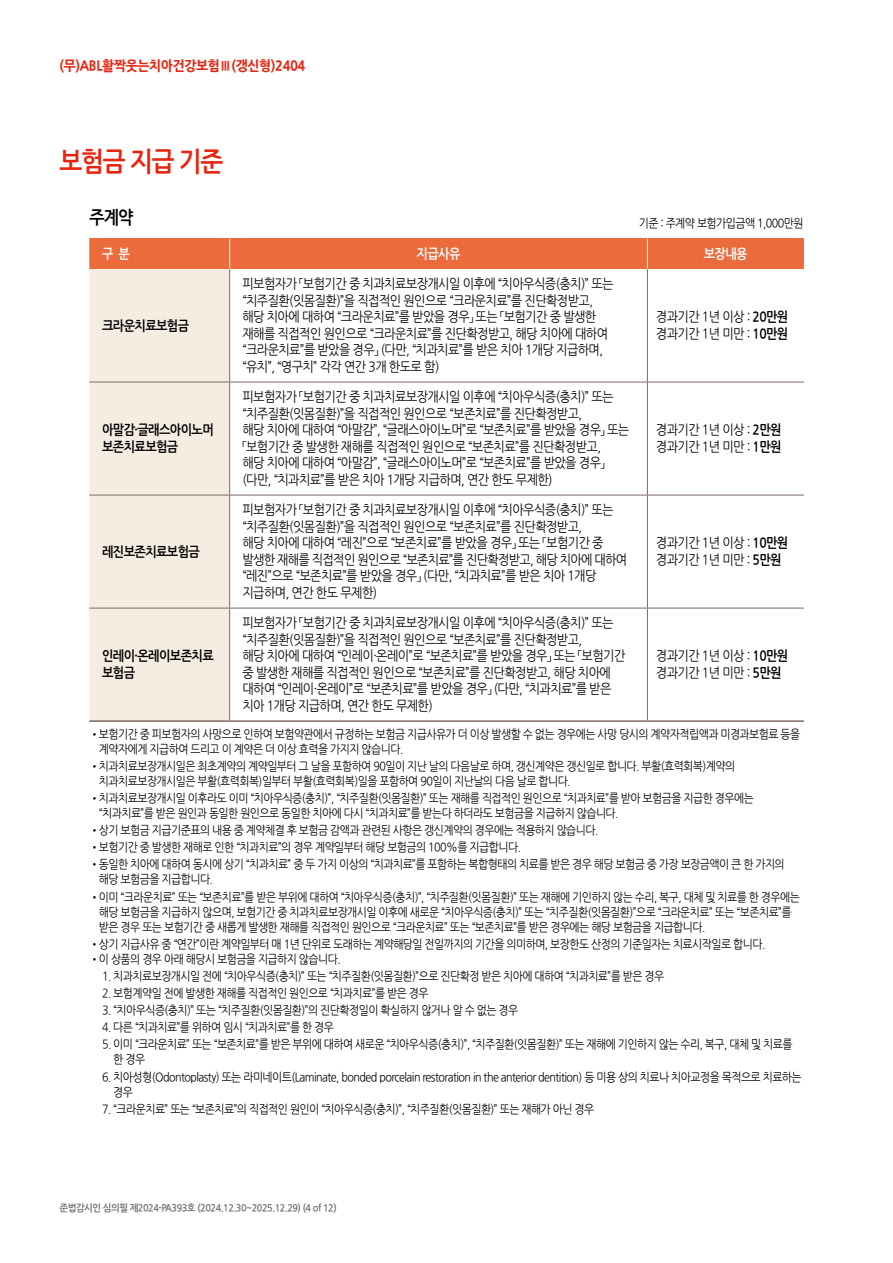
<style>
.page{position:relative;width:893px;height:1263px;background:#fff}
.page>*{position:absolute;margin:0;border:0;box-sizing:border-box;transform-origin:0 0}
.t1{font:27px "Nanum Gothic OTF Bold";letter-spacing:-.05em;color:#e72410;scale:.9 1}
.t2{font:18px "Nanum Gothic OTF Bold";color:#000;scale:.9 1}
.t3{font:13.5px/16.5px "Nanum Gothic OTF";letter-spacing:-.05em;color:#000;scale:.9 1}
.t4{font:13.5px/16.5px "Nanum Gothic OTF Bold";letter-spacing:-.05em;color:#000;scale:.9 1}
.t5{font:700 13.5px "Nanum Gothic OTF Extra";letter-spacing:-.025em;color:#e72410;scale:.95 1}
.t6{font:13.5px "Nanum Gothic OTF Bold";letter-spacing:-.05em;color:#fff;scale:.9 1}
.t7{font:12px/15px "Nanum Gothic OTF";letter-spacing:-.05em;color:#000;scale:.9 1}
.t8{font:9.75px "Nanum Gothic OTF Bold";letter-spacing:-.05em;color:#727171;scale:.95 1}
.s1{font-family:"Nanum Gothic OTF Bold"}
</style>
<div class="page">
<div style="left:89px;top:239px;width:715px;height:30px;background:#ec6b3d"></div>
<div style="left:89px;top:269px;width:140px;height:451px;background:#f5ece2"></div>
<hr style="left:89px;top:238px;width:141px;height:1px;background:#ec6b3d">
<hr style="left:230px;top:238px;width:417px;height:1px;background:#ec6b3d">
<hr style="left:647px;top:238px;width:157px;height:1px;background:#ec6b3d">
<hr style="left:229px;top:382px;width:1px;height:113px;background:#7f6764">
<hr style="left:647px;top:382px;width:1px;height:113px;background:#7f6764">
<hr style="left:89px;top:495px;width:141px;height:1px;background:#7f6764">
<hr style="left:230px;top:495px;width:417px;height:1px;background:#7f6764">
<hr style="left:229px;top:495px;width:1px;height:113px;background:#7f6764">
<hr style="left:647px;top:495px;width:157px;height:1px;background:#7f6764">
<hr style="left:647px;top:495px;width:1px;height:113px;background:#7f6764">
<hr style="left:89px;top:608px;width:141px;height:1px;background:#7f6764">
<hr style="left:230px;top:608px;width:417px;height:1px;background:#7f6764">
<hr style="left:229px;top:608px;width:1px;height:112px;background:#7f6764">
<hr style="left:647px;top:608px;width:157px;height:1px;background:#7f6764">
<hr style="left:647px;top:608px;width:1px;height:112px;background:#7f6764">
<hr style="left:229px;top:269px;width:1px;height:113px;background:#7f6764">
<hr style="left:647px;top:269px;width:1px;height:113px;background:#7f6764">
<hr style="left:89px;top:382px;width:141px;height:1px;background:#7f6764">
<hr style="left:230px;top:382px;width:417px;height:1px;background:#7f6764">
<hr style="left:647px;top:382px;width:157px;height:1px;background:#7f6764">
<hr style="left:229px;top:239px;width:1px;height:30px;background:#fff">
<hr style="left:647px;top:239px;width:1px;height:30px;background:#fff">
<hr style="left:89px;top:720px;width:141px;height:2px;background:#7f6764">
<hr style="left:230px;top:720px;width:417px;height:2px;background:#7f6764">
<hr style="left:647px;top:720px;width:157px;height:2px;background:#7f6764">
<p class="t5" style="left:60px;top:59px;width:260px">(무)ABL활짝웃는치아건강보험Ⅲ(갱신형)2404</p>
<h1 class="t1" style="left:60px;top:149px;width:183px">보험금 지급 기준</h1>
<h2 class="t2" style="left:89px;top:208px;width:50px">주계약</h2>
<p class="t7" style="left:639px;top:216px;width:185px">기준 : 주계약 보험가입금액 1,000만원</p>
<p class="t6" style="left:102px;top:247px;width:32px">구 분</p>
<p class="t6" style="left:417px;top:247px;width:50px">지급사유</p>
<p class="t6" style="left:704px;top:247px;width:50px">보장내용</p>
<p class="t4" style="left:102px;top:317px;width:98px">크라운치료보험금</p>
<p class="t4" style="left:102px;top:422px;width:126px">아말감·글래스아이노머 보존치료보험금</p>
<p class="t4" style="left:102px;top:543px;width:110px">레진보존치료보험금</p>
<p class="t4" style="left:102px;top:648px;width:126px">인레이·온레이보존치료 보험금</p>
<p class="t3" style="left:242px;top:276px;width:414px">피보험자가 「보험기간 중 치과치료보장개시일 이후에 “치아우식증(충치)” 또는 “치주질환(잇몸질환)”을 직접적인 원인으로 “크라운치료”를 진단확정받고, 해당 치아에 대하여 “크라운치료”를 받았을 경우」 또는 「보험기간 중 발생한 재해를 직접적인 원인으로 “크라운치료”를 진단확정받고, 해당 치아에 대하여 “크라운치료”를 받았을 경우」 (다만, “치과치료”를 받은 치아 1개당 지급하며, “유치”, “영구치” 각각 연간 3개 한도로 함)</p>
<p class="t3" style="left:242px;top:389px;width:431px">피보험자가 「보험기간 중 치과치료보장개시일 이후에 “치아우식증(충치)” 또는 “치주질환(잇몸질환)”을 직접적인 원인으로 “보존치료”를 진단확정받고,<br>해당 치아에 대하여 “아말감”, “글래스아이노머”로 “보존치료”를 받았을 경우」 또는「보험기간 중 발생한 재해를 직접적인 원인으로 “보존치료”를 진단확정받고,<br>해당 치아에 대하여 “아말감”, “글래스아이노머”로 “보존치료”를 받았을 경우」(다만, “치과치료”를 받은 치아 1개당 지급하며, 연간 한도 무제한)</p>
<p class="t3" style="left:242px;top:502px;width:429px">피보험자가 「보험기간 중 치과치료보장개시일 이후에 “치아우식증(충치)” 또는 “치주질환(잇몸질환)”을 직접적인 원인으로 “보존치료”를 진단확정받고,<br>해당 치아에 대하여 “레진”으로 “보존치료”를 받았을 경우」 또는 「보험기간 중 발생한 재해를 직접적인 원인으로 “보존치료”를 진단확정받고, 해당 치아에 대하여 “레진”으로 “보존치료”를 받았을 경우」 (다만, “치과치료”를 받은 치아 1개당 지급하며, 연간 한도 무제한)</p>
<p class="t3" style="left:242px;top:615px;width:427px">피보험자가 「보험기간 중 치과치료보장개시일 이후에 “치아우식증(충치)” 또는 “치주질환(잇몸질환)”을 직접적인 원인으로 “보존치료”를 진단확정받고,<br>해당 치아에 대하여 “인레이·온레이”로 “보존치료”를 받았을 경우」 또는 「보험기간 중 발생한 재해를 직접적인 원인으로 “보존치료”를 진단확정받고, 해당 치아에 대하여 “인레이·온레이”로 “보존치료”를 받았을 경우」 (다만, “치과치료”를 받은 치아 1개당 지급하며, 연간 한도 무제한)</p>
<p class="t3" style="left:656px;top:309px;width:149px">경과기간 1년 이상 : <span class="s1">20만원 </span>경과기간 1년 미만 : <span class="s1">10만원</span></p>
<p class="t3" style="left:656px;top:422px;width:141px">경과기간 1년 이상 : <span class="s1">2만원 </span>경과기간 1년 미만 : <span class="s1">1만원</span></p>
<p class="t3" style="left:656px;top:535px;width:149px">경과기간 1년 이상 : <span class="s1">10만원 </span>경과기간 1년 미만 : <span class="s1">5만원</span></p>
<p class="t3" style="left:656px;top:648px;width:149px">경과기간 1년 이상 : <span class="s1">10만원 </span>경과기간 1년 미만 : <span class="s1">5만원</span></p>
<p class="t7" style="left:99px;top:727px;width:781px;text-indent:-10px">•보험기간 중 피보험자의 사망으로 인하여 보험약관에서 규정하는 보험금 지급사유가 더 이상 발생할 수 없는 경우에는 사망 당시의 계약자적립액과 미경과보험료 등을 계약자에게 지급하여 드리고 이 계약은 더 이상 효력을 가지지 않습니다.</p>
<p class="t7" style="left:99px;top:759px;width:708px;text-indent:-10px">•치과치료보장개시일은 최초계약의 계약일부터 그 날을 포함하여 90일이 지난 날의 다음날로 하며, 갱신계약은 갱신일로 합니다. 부활(효력회복)계약의 치과치료보장개시일은 부활(효력회복)일부터 부활(효력회복)일을 포함하여 90일이 지난날의 다음 날로 합니다.</p>
<p class="t7" style="left:99px;top:791px;width:729px;text-indent:-10px">•치과치료보장개시일 이후라도 이미 “치아우식증(충치)”, “치주질환(잇몸질환)” 또는 재해를 직접적인 원인으로 “치과치료”를 받아 보험금을 지급한 경우에는 “치과치료”를 받은 원인과 동일한 원인으로 동일한 치아에 다시 “치과치료”를 받는다 하더라도 보험금을 지급하지 않습니다.</p>
<p class="t7" style="left:89px;top:823px;width:567px">•상기 보험금 지급기준표의 내용 중 계약체결 후 보험금 감액과 관련된 사항은 갱신계약의 경우에는 적용하지 않습니다.</p>
<p class="t7" style="left:89px;top:840px;width:481px">•보험기간 중 발생한 재해로 인한 “치과치료”의 경우 계약일부터 해당 보험금의 100%를 지급합니다.</p>
<p class="t7" style="left:99px;top:857px;width:764px;text-indent:-10px">•동일한 치아에 대하여 동시에 상기 “치과치료” 중 두 가지 이상의 “치과치료”를 포함하는 복합형태의 치료를 받은 경우 해당 보험금 중 가장 보장금액이 큰 한 가지의 해당 보험금을 지급합니다.</p>
<p class="t7" style="left:99px;top:889px;width:780px;text-indent:-10px">•이미 “크라운치료” 또는 “보존치료”를 받은 부위에 대하여 “치아우식증(충치)”, “치주질환(잇몸질환)” 또는 재해에 기인하지 않는 수리, 복구, 대체 및 치료를 한 경우에는 해당 보험금을 지급하지 않으며, 보험기간 중 치과치료보장개시일 이후에 새로운 “치아우식증(충치)” 또는 “치주질환(잇몸질환)”으로 “크라운치료” 또는 “보존치료”를 받은 경우 또는 보험기간 중 새롭게 발생한 재해를 직접적인 원인으로 “크라운치료” 또는 “보존치료”를 받은 경우에는 해당 보험금을 지급합니다.</p>
<p class="t7" style="left:89px;top:937px;width:752px">•상기 지급사유 중 “연간”이란 계약일부터 매 1년 단위로 도래하는 계약해당일 전일까지의 기간을 의미하며, 보장한도 산정의 기준일자는 치료시작일로 합니다.</p>
<p class="t7" style="left:89px;top:952px;width:281px">•이 상품의 경우 아래 해당시 보험금을 지급하지 않습니다.</p>
<p class="t7" style="left:102px;top:969px;width:626px">1. 치과치료보장개시일 전에 “치아우식증(충치)” 또는 “치주질환(잇몸질환)”으로 진단확정 받은 치아에 대하여 “치과치료”를 받은 경우</p>
<p class="t7" style="left:102px;top:986px;width:364px">2. 보험계약일 전에 발생한 재해를 직접적인 원인으로 “치과치료”를 받은 경우</p>
<p class="t7" style="left:102px;top:1003px;width:464px">3. “치아우식증(충치)” 또는 “치주질환(잇몸질환)”의 진단확정일이 확실하지 않거나 알 수 없는 경우</p>
<p class="t7" style="left:102px;top:1020px;width:259px">4. 다른 “치과치료”를 위하여 임시 “치과치료”를 한 경우</p>
<p class="t7" style="left:113px;top:1037px;width:756px;text-indent:-11px">5. 이미 “크라운치료” 또는 “보존치료”를 받은 부위에 대하여 새로운 “치아우식증(충치)”, “치주질환(잇몸질환)” 또는 재해에 기인하지 않는 수리, 복구, 대체 및 치료를 한 경우</p>
<p class="t7" style="left:113px;top:1069px;width:766px;text-indent:-11px">6. 치아성형(Odontoplasty) 또는 라미네이트(Laminate, bonded porcelain restoration in the anterior dentition) 등 미용 상의 치료나 치아교정을 목적으로 치료하는 경우</p>
<p class="t7" style="left:102px;top:1101px;width:548px">7. “크라운치료” 또는 “보존치료”의 직접적인 원인이 “치아우식증(충치)”, “치주질환(잇몸질환)” 또는 재해가 아닌 경우</p>
<p class="t8" style="left:60px;top:1203px;width:293px">준법감시인 심의필 제2024-PA393호 (2024.12.30~2025.12.29) (4 of 12)</p>
</div>
